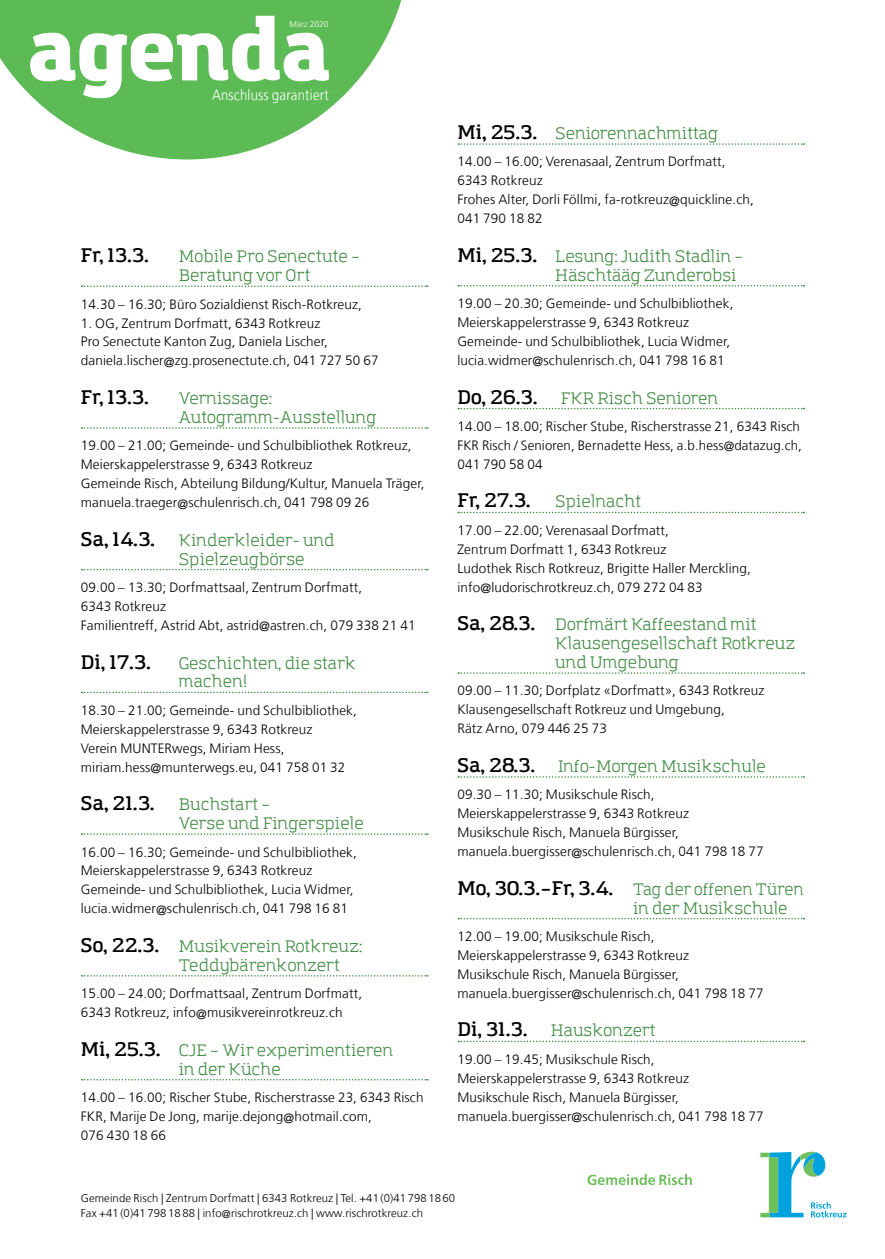
<style>
.page{position:relative;width:885px;height:1259px;background:#fff}
.page>*{position:absolute;margin:0;border:0;box-sizing:border-box;transform-origin:0 0}
.t1{font:900 84px "Amazing Grotesk";color:#fff}
.t2{font:600 19.5px "Amazing Grotesk";letter-spacing:.01em;color:#000}
.t3{font:16.5px/18.9px "Amazing Grotesk";letter-spacing:.01em;color:#448d46}
.t4{font:16.5px/18.9px "Amazing Grotesk";letter-spacing:.01em;color:#448d46;scale:.96 1}
.t5{font:300 14.7px "Frutiger LT Com";letter-spacing:.015em;color:#fff;scale:.9 1}
.t6{font:300 13.5px/18.9px "Frutiger LT Com";letter-spacing:.01em;color:#000}
.t7{font:300 11.25px/15px "Frutiger LT Com";letter-spacing:.01em;color:#000}
.t8{font:300 8.4px "Frutiger LT Com";color:#fff}
.s1{font-weight:600;font-size:19.5px;color:#000}
</style>
<div class="page">
<svg style="left:760px;top:1151px;width:86px;height:66px"></svg>
<svg style="left:587px;top:1174px;width:104px;height:11px"></svg>
<svg style="left:0;top:0;width:402px;height:159px;fill:#5dbb56"></svg>
<svg style="left:82px;top:285px;width:346px;height:2px"></svg>
<svg style="left:82px;top:427px;width:346px;height:2px"></svg>
<svg style="left:82px;top:569px;width:346px;height:1px"></svg>
<svg style="left:82px;top:691px;width:346px;height:2px"></svg>
<svg style="left:82px;top:833px;width:346px;height:2px"></svg>
<svg style="left:82px;top:975px;width:346px;height:1px"></svg>
<svg style="left:82px;top:1079px;width:346px;height:1px"></svg>
<svg style="left:458px;top:143px;width:346px;height:2px"></svg>
<svg style="left:458px;top:285px;width:346px;height:1px"></svg>
<svg style="left:458px;top:408px;width:346px;height:1px"></svg>
<svg style="left:458px;top:512px;width:346px;height:1px"></svg>
<svg style="left:458px;top:672px;width:346px;height:2px"></svg>
<svg style="left:458px;top:776px;width:346px;height:1px"></svg>
<svg style="left:458px;top:918px;width:346px;height:1px"></svg>
<svg style="left:458px;top:1040px;width:346px;height:2px"></svg>
<h1 class="t1" style="left:28px;top:-3px;width:304px">agenda</h1>
<p class="t8" style="left:289px;top:19px;width:41px">März 2020</p>
<p class="t5" style="left:212px;top:87px;width:131px">Anschluss garantiert</p>
<h2 class="t2" style="left:81px;top:243px;width:70px">Fr, 13.3.</h2>
<p class="t3" style="left:179px;top:247px;width:183px">Mobile Pro Senectute –<br>Beratung vor Ort</p>
<p class="t6" style="left:81px;top:295px;width:283px">14.30 – 16.30; Büro Sozialdienst Risch-Rotkreuz,</p>
<p class="t6" style="left:81px;top:313px;width:299px">1. OG, Zentrum Dorfmatt, 6343 Rotkreuz<br>Pro Senectute Kanton Zug, Daniela Lischer, daniela.lischer@zg.prosenectute.ch, 041 727 50 67</p>
<h2 class="t2" style="left:81px;top:385px;width:70px">Fr, 13.3.</h2>
<p class="t3" style="left:179px;top:389px;width:199px">Vernissage:<br>Autogramm-Ausstellung</p>
<p class="t6" style="left:81px;top:436px;width:345px">19.00 – 21.00; Gemeinde- und Schulbibliothek Rotkreuz, Meierskappelerstrasse 9, 6343 Rotkreuz<br>Gemeinde Risch, Abteilung Bildung/Kultur, Manuela Träger, manuela.traeger@schulenrisch.ch, 041 798 09 26</p>
<p class="t3" style="left:179px;top:531px;width:157px;text-indent:-98px"><span class="s1">Sa, 14.3.</span> Kinderkleider- und<br>Spielzeugbörse</p>
<p class="t6" style="left:81px;top:578px;width:336px">09.00 – 13.30; Dorfmattsaal, Zentrum Dorfmatt,<br>6343 Rotkreuz<br>Familientreff, Astrid Abt, astrid@astren.ch, 079 338 21 41</p>
<h2 class="t2" style="left:81px;top:649px;width:72px">Di, 17.3.</h2>
<p class="t3" style="left:179px;top:653px;width:179px">Geschichten, die stark machen!</p>
<p class="t6" style="left:81px;top:701px;width:277px">18.30 – 21.00; Gemeinde- und Schulbibliothek, Meierskappelerstrasse 9, 6343 Rotkreuz<br>Verein MUNTERwegs, Miriam Hess, miriam.hess@munterwegs.eu, 041 758 01 32</p>
<p class="t3" style="left:179px;top:795px;width:187px;text-indent:-98px"><span class="s1">Sa, 21.3.</span> Buchstart –<br>Verse und Fingerspiele</p>
<p class="t6" style="left:81px;top:842px;width:277px">16.00 – 16.30; Gemeinde- und Schulbibliothek, Meierskappelerstrasse 9, 6343 Rotkreuz Gemeinde- und Schulbibliothek, Lucia Widmer, lucia.widmer@schulenrisch.ch, 041 798 16 81</p>
<p class="t3" style="left:179px;top:937px;width:185px;text-indent:-98px"><span class="s1">So, 22.3.</span> Musikverein Rotkreuz:<br>Teddybärenkonzert</p>
<p class="t6" style="left:81px;top:984px;width:283px">15.00 – 24.00; Dorfmattsaal, Zentrum Dorfmatt,<br>6343 Rotkreuz, info@musikvereinrotkreuz.ch</p>
<p class="t3" style="left:179px;top:1041px;width:216px;text-indent:-98px"><span class="s1">Mi, 25.3.</span> CJE – Wir experimentieren in der Küche</p>
<p class="t6" style="left:81px;top:1088px;width:344px">14.00 – 16.00; Rischer Stube, Rischerstrasse 23, 6343 Risch<br>FKR, Marije De Jong, marije.dejong@hotmail.com,<br>076 430 18 66</p>
<p class="t3" style="left:457px;top:124px;width:262px"><span class="s1">Mi, 25.3.</span> Seniorennachmittag</p>
<p class="t6" style="left:457px;top:152px;width:298px">14.00 – 16.00; Verenasaal, Zentrum Dorfmatt,<br>6343 Rotkreuz<br>Frohes Alter, Dorli Föllmi, fa-rotkreuz@quickline.ch,<br>041 790 18 82</p>
<p class="t3" style="left:555px;top:247px;width:190px;text-indent:-98px"><span class="s1">Mi, 25.3.</span> Lesung: Judith Stadlin –<br>Häschtääg Zunderobsi</p>
<p class="t6" style="left:457px;top:294px;width:277px">19.00 – 20.30; Gemeinde- und Schulbibliothek, Meierskappelerstrasse 9, 6343 Rotkreuz Gemeinde- und Schulbibliothek, Lucia Widmer, lucia.widmer@schulenrisch.ch, 041 798 16 81</p>
<p class="t3" style="left:457px;top:389px;width:262px"><span class="s1">Do, 26.3.</span> FKR Risch Senioren</p>
<p class="t6" style="left:457px;top:417px;width:346px">14.00 – 18.00; Rischer Stube, Rischerstrasse 21, 6343 Risch<br>FKR Risch / Senioren, Bernadette Hess, a.b.hess@datazug.ch,<br>041 790 58 04</p>
<p class="t3" style="left:457px;top:492px;width:185px"><span class="s1">Fr, 27.3.</span> Spielnacht</p>
<p class="t6" style="left:457px;top:521px;width:295px">17.00 – 22.00; Verenasaal Dorfmatt,<br>Zentrum Dorfmatt 1, 6343 Rotkreuz<br>Ludothek Risch Rotkreuz, Brigitte Haller Merckling, info@ludorischrotkreuz.ch, 079 272 04 83</p>
<p class="t3" style="left:555px;top:615px;width:242px;text-indent:-98px"><span class="s1">Sa, 28.3.</span> Dorfmärt Kaffeestand mit<br>Klausengesellschaft Rotkreuz und Umgebung</p>
<p class="t6" style="left:457px;top:681px;width:308px">09.00 – 11.30; Dorfplatz «Dorfmatt», 6343 Rotkreuz<br>Klausengesellschaft Rotkreuz und Umgebung,<br>Rätz Arno, 079 446 25 73</p>
<p class="t3" style="left:457px;top:757px;width:310px"><span class="s1">Sa, 28.3.</span> Info-Morgen Musikschule</p>
<p class="t6" style="left:457px;top:785px;width:308px">09.30 – 11.30; Musikschule Risch, Meierskappelerstrasse 9, 6343 Rotkreuz Musikschule Risch, Manuela Bürgisser, manuela.buergisser@schulenrisch.ch, 041 798 18 77</p>
<p class="t4" style="left:633px;top:880px;width:179px;text-indent:-175px"><span class="s1">Mo, 30.3.–Fr, 3.4.</span> Tag der offenen Türen in der Musikschule</p>
<p class="t6" style="left:457px;top:927px;width:308px">12.00 – 19.00; Musikschule Risch, Meierskappelerstrasse 9, 6343 Rotkreuz Musikschule Risch, Manuela Bürgisser, manuela.buergisser@schulenrisch.ch, 041 798 18 77</p>
<p class="t3" style="left:457px;top:1021px;width:200px"><span class="s1">Di, 31.3.</span> Hauskonzert</p>
<p class="t6" style="left:457px;top:1049px;width:308px">19.00 – 19.45; Musikschule Risch, Meierskappelerstrasse 9, 6343 Rotkreuz Musikschule Risch, Manuela Bürgisser, manuela.buergisser@schulenrisch.ch, 041 798 18 77</p>
<p class="t7" style="left:81px;top:1190px;width:376px">Gemeinde Risch | Zentrum Dorfmatt | 6343 Rotkreuz | Tel. +41 (0)41 798 18 60<br>Fax +41 (0)41 798 18 88 | info@rischrotkreuz.ch | www.rischrotkreuz.ch</p>
</div>
